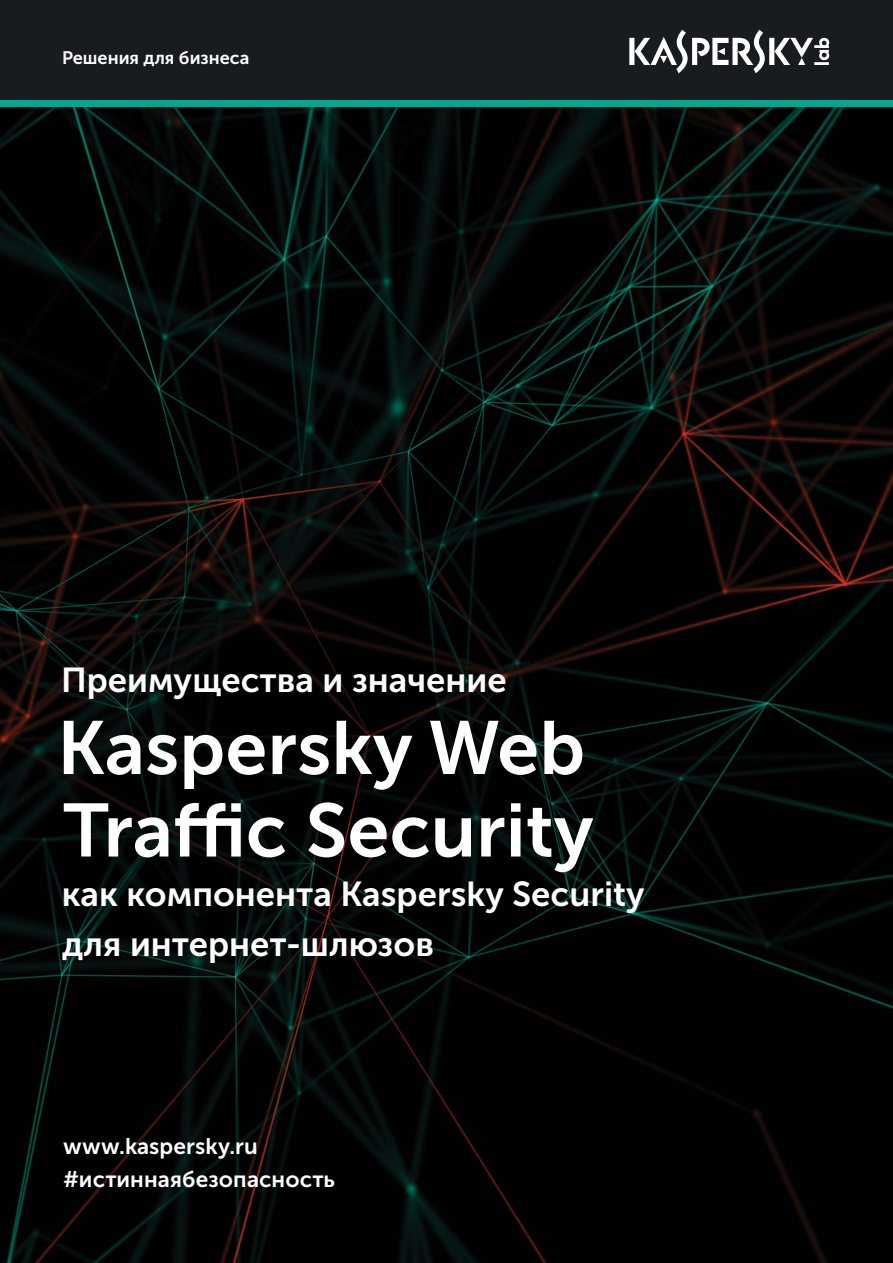
<style>
.page{position:relative;width:893px;height:1263px;background:#fff}
.page>*{position:absolute;margin:0;border:0;box-sizing:border-box;transform-origin:0 0}
.t1{font:75px/82.5px "Museo Sans Cyrl 700";color:#fff}
.t2{font:34.5px/49.5px "Museo Sans Cyrl 700";color:#fff}
.t3{font:22.5px/33px "Museo Sans Cyrl 700";letter-spacing:.005em;color:#fff}
.t4{font:18px "Museo Sans Cyrl 700";color:#fff}
</style>
<div class="page">
<img style="left:0;top:106px;width:893px;height:1157px">
<div style="left:0;top:0;width:893px;height:100px;background:#181b20"></div>
<div style="left:0;top:100px;width:893px;height:6px;background:#00a88e"></div>
<svg style="left:629px;top:30px;width:200px;height:43px"></svg>
<p class="t4" style="left:62px;top:48px;width:189px">Решения для бизнеса</p>
<p class="t2" style="left:61px;top:655px;width:447px">Преимущества и значение</p>
<h1 class="t1" style="left:57px;top:707px;width:538px">Kaspersky Web<br>Traffic Security</h1>
<p class="t2" style="left:62px;top:869px;width:584px">как компонента Kaspersky Security для интернет-шлюзов</p>
<p class="t3" style="left:63px;top:1129px;width:273px">www.kaspersky.ru #истиннаябезопасность</p>
</div>
